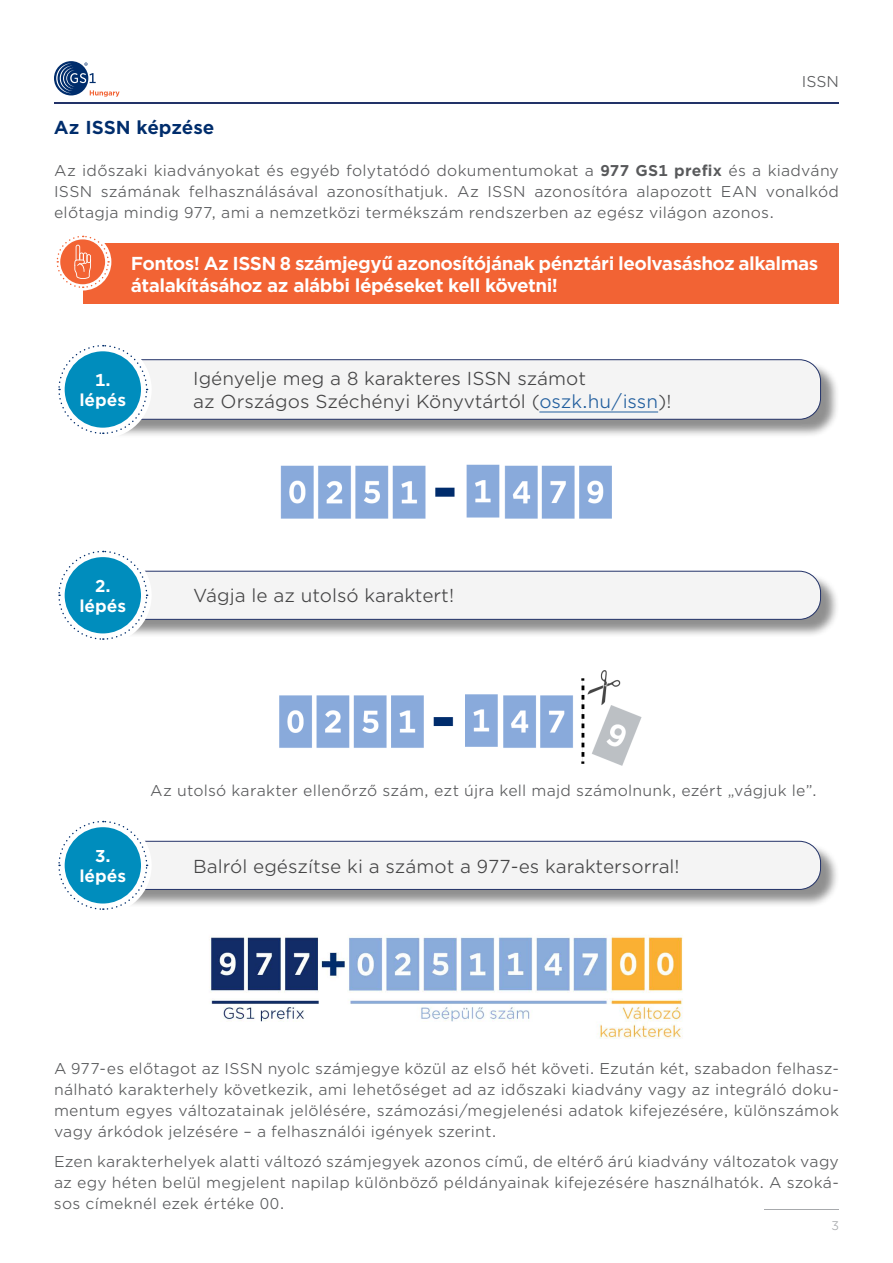
<style>
.page{position:relative;width:893px;height:1263px;background:#fff}
.page>*{position:absolute;margin:0;border:0;box-sizing:border-box;transform-origin:0 0}
.t1{font:18px/22.5px "Gotham Office";color:#454546}
.t2{font:700 18px/21.6px "Gotham Office";letter-spacing:-.03em;color:#fff}
.t3{font:700 18px "Gotham Office";color:#002d6c}
.t4{font:700 16.5px/19.8px "Gotham Office";color:#fff;text-align:center}
.t5{font:15px/21px "Gotham Office";letter-spacing:.015em;color:#58595b;text-align:justify}
.t6{font:12px "Gotham Office";color:#a7a9ac}
.s1{font-weight:700}
.s2{color:#215e9e}
</style>
<div class="page">
<div style="left:86px;top:362px;width:754px;height:76px;background:#000;opacity:.44"></div>
<div style="left:84px;top:360px;width:736px;height:59px;background:#f4f4f4;border-radius:21px"></div>
<div style="left:84px;top:359px;width:737px;height:61px;border:1px solid #223268;border-radius:21px"></div>
<hr style="left:539px;top:411px;width:119px;height:1px;background:#215e9e">
<div style="left:54px;top:341px;width:98px;height:97px;background:#fff;border-radius:50%"></div>
<svg style="left:58px;top:345px;width:90px;height:90px"></svg>
<div style="left:65px;top:351px;width:76px;height:77px;background:#008dbd;border-radius:50%"></div>
<div style="left:86px;top:573px;width:754px;height:66px;background:#000;opacity:.44"></div>
<div style="left:84px;top:571px;width:736px;height:48px;background:#f4f4f4;border-radius:21px"></div>
<div style="left:84px;top:571px;width:737px;height:49px;border:1px solid #223268;border-radius:21px"></div>
<div style="left:54px;top:546px;width:98px;height:98px;background:#fff;border-radius:50%"></div>
<svg style="left:58px;top:550px;width:90px;height:90px"></svg>
<div style="left:65px;top:557px;width:76px;height:76px;background:#008dbd;border-radius:50%"></div>
<div style="left:86px;top:843px;width:754px;height:66px;background:#000;opacity:.44"></div>
<div style="left:84px;top:841px;width:736px;height:48px;background:#f4f4f4;border-radius:21px"></div>
<div style="left:84px;top:841px;width:737px;height:49px;border:1px solid #223268;border-radius:21px"></div>
<div style="left:54px;top:816px;width:98px;height:98px;background:#fff;border-radius:50%"></div>
<svg style="left:58px;top:820px;width:90px;height:90px"></svg>
<div style="left:65px;top:827px;width:76px;height:76px;background:#008dbd;border-radius:50%"></div>
<svg style="left:54px;top:61px;width:34px;height:34px"></svg>
<svg style="left:56px;top:62px;width:64px;height:35px"></svg>
<hr style="left:54px;top:102px;width:785px;height:2px;background:#223268">
<hr style="left:765px;top:1209px;width:74px;height:1px;background:#a7a9ac">
<div style="left:83px;top:243px;width:756px;height:61px;background:#f26334"></div>
<div style="left:54px;top:233px;width:57px;height:58px;background:#fff;border-radius:50%"></div>
<svg style="left:56px;top:235px;width:54px;height:54px"></svg>
<img style="left:280px;top:464px;width:332px;height:55px">
<img style="left:279px;top:670px;width:363px;height:96px">
<img style="left:209px;top:935px;width:474px;height:104px">
<p class="t5" style="left:802px;top:71px;width:39px">ISSN</p>
<p class="t3" style="left:54px;top:115px;width:162px">Az ISSN képzése</p>
<p class="t5" style="left:54px;top:160px;width:786px">Az időszaki kiadványokat és egyéb folytatódó dokumentumokat a <span class="s1">977 GS1 prefix</span> és a kiadvány ISSN számának felhasználásával azonosíthatjuk. Az ISSN azonosítóra alapozott EAN vonalkód előtagja mindig 977, ami a nemzetközi termékszám rendszerben az egész világon azonos.</p>
<p class="t2" style="left:131px;top:253px;width:689px">Fontos! Az ISSN 8 számjegyű azonosítójának pénztári leolvasáshoz alkalmas átalakításához az alábbi lépéseket kell követni!</p>
<p class="t4" style="left:79px;top:370px;width:48px">1. lépés</p>
<p class="t4" style="left:79px;top:576px;width:48px">2. lépés</p>
<p class="t1" style="left:193px;top:367px;width:480px">Igényelje meg a 8 karakteres ISSN számot<br>az Országos Széchényi Könyvtártól (<span class="s2">oszk.hu/issn</span>)!</p>
<p class="t1" style="left:193px;top:584px;width:262px">Vágja le az utolsó karaktert!</p>
<p class="t4" style="left:79px;top:846px;width:48px">3. lépés</p>
<p class="t5" style="left:150px;top:780px;width:668px">Az utolsó karakter ellenőrző szám, ezt újra kell majd számolnunk, ezért „vágjuk le”.</p>
<p class="t1" style="left:193px;top:854px;width:488px">Balról egészítse ki a számot a 977-es karaktersorral!</p>
<p class="t5" style="left:54px;top:1058px;width:786px">A 977-es előtagot az ISSN nyolc számjegye közül az első hét követi. Ezután két, szabadon felhasz&shy;nálható karakterhely következik, ami lehetőséget ad az időszaki kiadvány vagy az integráló doku&shy;mentum egyes változatainak jelölésére, számozási/megjelenési adatok kifejezésére, különszámok vagy árkódok jelzésére – a felhasználói igények szerint.</p>
<p class="t5" style="left:54px;top:1150px;width:786px">Ezen karakterhelyek alatti változó számjegyek azonos című, de eltérő árú kiadvány változatok vagy az egy héten belül megjelent napilap különböző példányainak kifejezésére használhatók. A szoká&shy;sos címeknél ezek értéke 00.</p>
<p class="t6" style="left:831px;top:1218px;width:9px">3</p>
</div>
